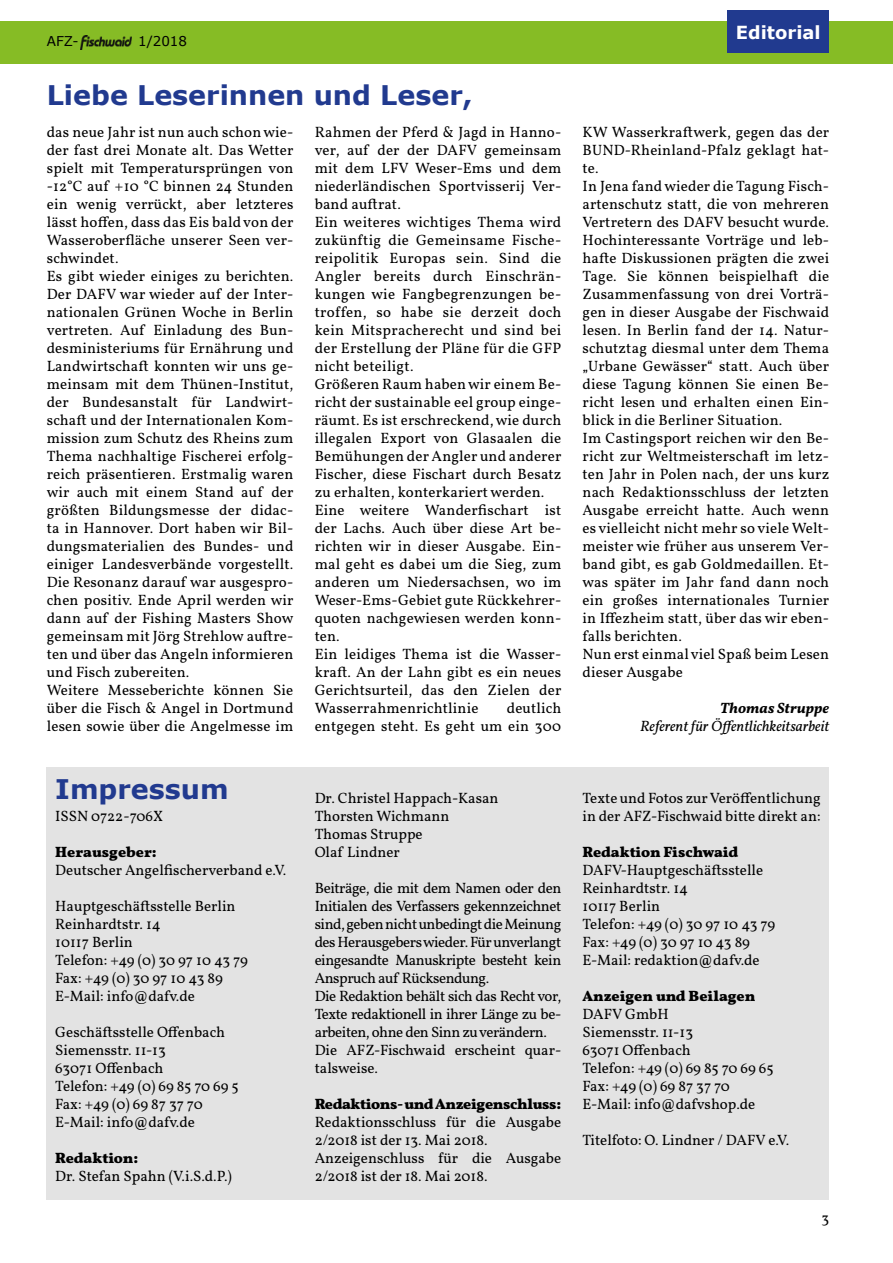
<style>
.page{position:relative;width:893px;height:1263px;background:#fff}
.page>*{position:absolute;margin:0;border:0;box-sizing:border-box;transform-origin:0 0}
.t1{font:700 27px "Verdana";color:#213a8f}
.t2{font:700 18px "Verdana";color:#fff}
.t3{font:15px/18px "Vollkorn";letter-spacing:.01em;color:#000}
.t4{font:15px/18px "Vollkorn";letter-spacing:-.03em;color:#000}
.t5{font:700 15px "Vollkorn";letter-spacing:-.005em;color:#000}
.t6{font:italic 15px "Vollkorn";color:#000}
.t7{font:italic 600 15px "Vollkorn";color:#000}
.t8{font:13.5px "Verdana";color:#000}
</style>
<div class="page">
<div style="left:0;top:21px;width:893px;height:43px;background:#86bc25"></div>
<img style="left:81px;top:36px;width:51px;height:13px">
<div style="left:47px;top:767px;width:782px;height:432px;background:#e3e3e3"></div>
<div style="left:727px;top:11px;width:102px;height:42px;background:#213a8f"></div>
<p class="t8" style="left:47px;top:32px;width:33px">AFZ-</p>
<p class="t8" style="left:138px;top:32px;width:51px">1/2018</p>
<h1 class="t1" style="left:47px;top:76px;width:427px">Liebe Leserinnen und Leser,</h1>
<p class="t3" style="left:315px;top:123px;width:248px">Rahmen der Pferd &amp; Jagd in Hanno&shy;ver, auf der der DAFV gemeinsam mit dem LFV Weser-Ems und dem niederländischen Sportvisserij Ver&shy;band auftrat.<br>Ein weiteres wichtiges Thema wird zukünftig die Gemeinsame Fische&shy;reipolitik Europas sein. Sind die<br>Angler bereits durch Einschrän&shy;kungen wie Fangbegrenzungen be&shy;troffen, so habe sie derzeit doch kein Mitspracherecht und sind bei der Erstellung der Pläne für die GFP nicht beteiligt.<br>Größeren Raum haben wir einem Be&shy;richt der sustainable eel group einge&shy;räumt. Es ist erschreckend, wie durch illegalen Export von Glasaalen die<br>Bemühungen der Angler und anderer<br>Fischer, diese Fischart durch Besatz zu erhalten, konterkariert werden.<br>Eine weitere Wanderfischart ist der Lachs. Auch über diese Art be&shy;richten wir in dieser Ausgabe. Ein&shy;mal geht es dabei um die Sieg, zum anderen um Niedersachsen, wo im<br>Weser-Ems-Gebiet gute Rückkehrer&shy;quoten nachgewiesen werden konn&shy;ten.<br>Ein leidiges Thema ist die Wasser&shy;kraft. An der Lahn gibt es ein neues<br>Gerichtsurteil, das den Zielen der<br>Wasserrahmenrichtlinie</p>
<p class="t3" style="left:47px;top:123px;width:248px">das neue Jahr ist nun auch schon wie&shy;der fast drei Monate alt. Das Wetter spielt mit Temperatursprüngen von -12°C auf +10 °C binnen 24 Stunden ein wenig verrückt, aber letzteres lässt hoffen, dass das Eis bald von der Wasseroberfläche unserer Seen ver&shy;schwindet.<br>Es gibt wieder einiges zu berichten.<br>Der DAFV war wieder auf der Inter&shy;nationalen Grünen Woche in Berlin vertreten. Auf Einladung des Bun&shy;desministeriums für Ernährung und Landwirtschaft konnten wir uns ge&shy;meinsam mit dem Thünen-Institut, der Bundesanstalt für Landwirt&shy;schaft und der Internationalen Kom&shy;mission zum Schutz des Rheins zum Thema nachhaltige Fischerei erfolg&shy;reich präsentieren. Erstmalig waren wir auch mit einem Stand auf der größten Bildungsmesse der didac&shy;ta in Hannover. Dort haben wir Bil&shy;dungsmaterialien des Bundes- und einiger Landesverbände vorgestellt.<br>Die Resonanz darauf war ausgespro&shy;chen positiv. Ende April werden wir dann auf der Fishing Masters Show gemeinsam mit Jörg Strehlow auftre&shy;ten und über das Angeln informieren und Fisch zubereiten.<br>Weitere Messeberichte können Sie über die Fisch &amp; Angel in Dortmund lesen sowie über die Angelmesse im</p>
<p class="t3" style="left:315px;top:699px;width:248px;text-align:right">deutlich<br>entgegen steht. Es geht um ein 300</p>
<h1 class="t1" style="left:55px;top:770px;width:175px">Impressum</h1>
<p class="t3" style="left:55px;top:807px;width:109px">ISSN 0722-706X</p>
<p class="t5" style="left:55px;top:842px;width:103px">Herausgeber:</p>
<p class="t3" style="left:55px;top:861px;width:233px">Deutscher Angelfischerverband e.V.</p>
<p class="t3" style="left:55px;top:897px;width:194px">Hauptgeschäftsstelle Berlin<br>Reinhardtstr. 14<br>10117 Berlin<br>Telefon: +49 (0) 30 97 10 43 79<br>Fax: +49 (0) 30 97 10 43 89<br>E-Mail: info@dafv.de</p>
<p class="t3" style="left:55px;top:1023px;width:185px">Geschäftsstelle Offenbach<br>Siemensstr. 11-13<br>63071 Offenbach<br>Telefon: +49 (0) 69 85 70 69 5<br>Fax: +49 (0) 69 87 37 70<br>E-Mail: info@dafv.de</p>
<p class="t5" style="left:55px;top:1148px;width:84px">Redaktion:</p>
<p class="t3" style="left:55px;top:1167px;width:178px">Dr. Stefan Spahn (V.i.S.d.P.)</p>
<p class="t3" style="left:315px;top:789px;width:185px">Dr. Christel Happach-Kasan<br>Thorsten Wichmann<br>Thomas Struppe<br>Olaf Lindner</p>
<p class="t4" style="left:315px;top:879px;width:248px">Beiträge, die mit dem Namen oder den Initialen des Verfassers gekennzeichnet sind, geben nicht unbedingt die Meinung des Herausgebers wieder. Für unverlangt eingesandte Manuskripte besteht kein Anspruch auf Rücksendung.<br>Die Redaktion behält sich das Recht vor, Texte redaktionell in ihrer Länge zu be&shy;arbeiten, ohne den Sinn zu verändern.<br>Die AFZ-Fischwaid erscheint quar&shy;talsweise.</p>
<p class="t5" style="left:315px;top:1094px;width:248px">Redaktions- und Anzeigenschluss:</p>
<p class="t3" style="left:315px;top:1113px;width:248px">Redaktionsschluss für die Ausgabe<br>2/2018 ist der 13. Mai 2018.<br>Anzeigenschluss für die Ausgabe<br>2/2018 ist der 18. Mai 2018.</p>
<p class="t2" style="left:736px;top:19px;width:86px">Editorial</p>
<p class="t3" style="left:583px;top:123px;width:248px">KW Wasserkraftwerk, gegen das der BUND-Rheinland-Pfalz geklagt hat&shy;te.<br>In Jena fand wieder die Tagung Fisch&shy;artenschutz statt, die von mehreren Vertretern des DAFV besucht wurde.<br>Hochinteressante Vorträge und leb&shy;hafte Diskussionen prägten die zwei Tage. Sie können beispielhaft die Zusammenfassung von drei Vorträ&shy;gen in dieser Ausgabe der Fischwaid lesen. In Berlin fand der 14. Natur&shy;schutztag diesmal unter dem Thema „Urbane Gewässer“ statt. Auch über diese Tagung können Sie einen Be&shy;richt lesen und erhalten einen Ein&shy;blick in die Berliner Situation.<br>Im Castingsport reichen wir den Be&shy;richt zur Weltmeisterschaft im letz&shy;ten Jahr in Polen nach, der uns kurz nach Redaktionsschluss der letzten Ausgabe erreicht hatte. Auch wenn es vielleicht nicht mehr so viele Welt&shy;meister wie früher aus unserem Ver&shy;band gibt, es gab Goldmedaillen. Et&shy;was später im Jahr fand dann noch ein großes internationales Turnier in Iffezheim statt, über das wir eben&shy;falls berichten.<br>Nun erst einmal viel Spaß beim Lesen dieser Ausgabe</p>
<p class="t7" style="left:720px;top:698px;width:111px">Thomas Struppe</p>
<p class="t6" style="left:640px;top:716px;width:190px">Referent für Öffentlichkeitsarbeit</p>
<p class="t3" style="left:583px;top:789px;width:240px">Texte und Fotos zur Veröffentlichung in der AFZ-Fischwaid bitte direkt an:</p>
<p class="t5" style="left:583px;top:842px;width:157px">Redaktion Fischwaid</p>
<p class="t3" style="left:583px;top:861px;width:194px">DAFV-Hauptgeschäftsstelle<br>Reinhardtstr. 14<br>10117 Berlin<br>Telefon: +49 (0) 30 97 10 43 79<br>Fax: +49 (0) 30 97 10 43 89<br>E-Mail: redaktion@dafv.de</p>
<p class="t5" style="left:583px;top:986px;width:174px">Anzeigen und Beilagen</p>
<p class="t3" style="left:583px;top:1005px;width:193px">DAFV GmbH<br>Siemensstr. 11-13<br>63071 Offenbach<br>Telefon: +49 (0) 69 85 70 69 65<br>Fax: +49 (0) 69 87 37 70<br>E-Mail: info@dafvshop.de</p>
<p class="t3" style="left:583px;top:1131px;width:208px">Titelfoto: O. Lindner / DAFV e.V.</p>
<p class="t3" style="left:821px;top:1209px;width:9px">3</p>
</div>
